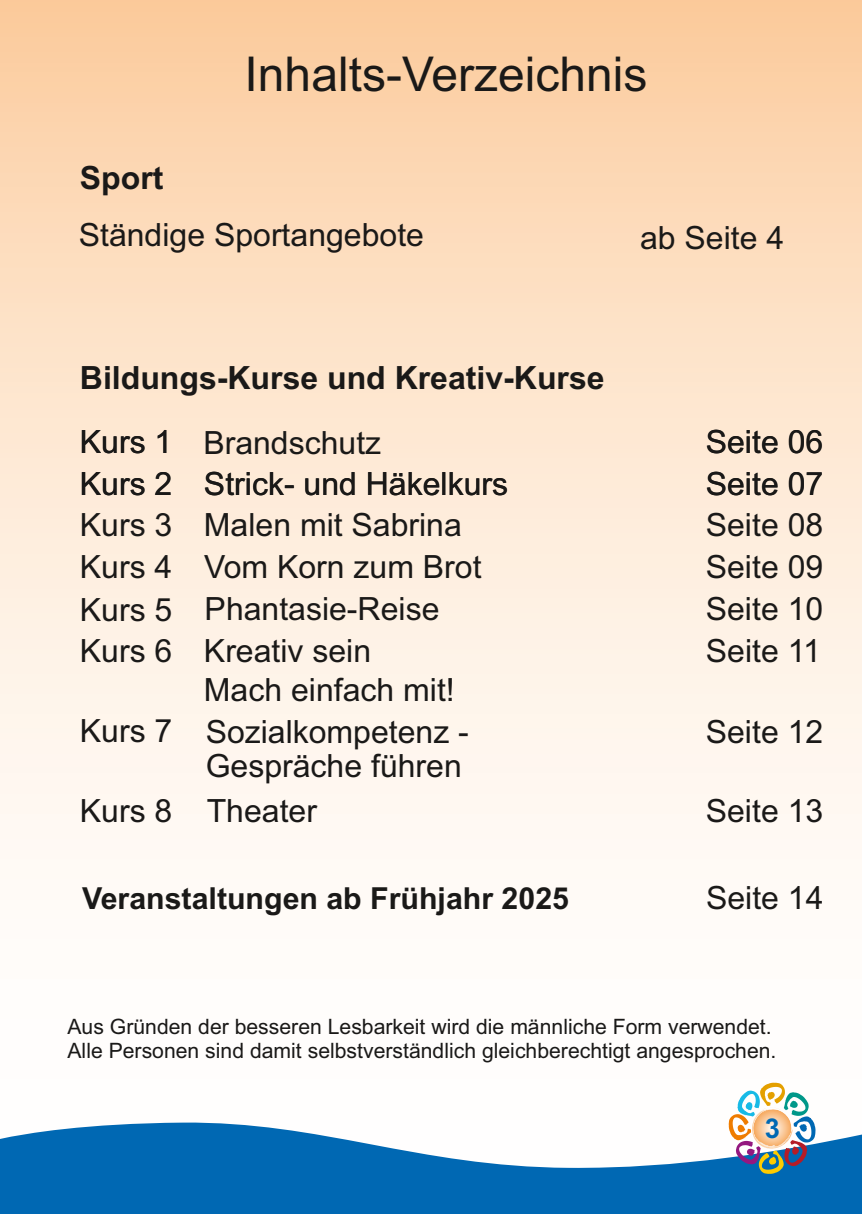
<style>
.page{position:relative;width:862px;height:1214px;background:#fff}
.page>*{position:absolute;margin:0;border:0;box-sizing:border-box;transform-origin:0 0}
.t1{font:48px "Arial";color:#1a1918}
.t2{font:32px/42.2px "Arial";color:#1a1918}
.t3{font:700 32px "Arial";color:#1a1918}
.t4{font:700 30.4px "Arial";color:#1a1918}
.t5{font:700 27.4px "Arial";color:#0068b3}
.t6{font:21.2px/23.6px "Arial";color:#1a1918}
</style>
<div class="page">
<svg style="left:0;top:1121px;width:862px;height:92px;fill:#0068b3"></svg>
<svg style="left:729px;top:1082px;width:86px;height:91px"></svg>
<h1 class="t1" style="left:245px;top:41px;width:404px">Inhalts-Verzeichnis</h1>
<p class="t3" style="left:80px;top:155px;width:85px">Sport</p>
<p class="t2" style="left:79px;top:213px;width:347px">Ständige Sportangebote</p>
<p class="t2" style="left:640px;top:217px;width:146px">ab Seite 4</p>
<p class="t3" style="left:80px;top:355px;width:526px">Bildungs-Kurse und Kreativ-Kurse</p>
<p class="t2" style="left:80px;top:421px;width:430px">Kurs 1<br>Kurs 2 Strick- und Häkelkurs</p>
<p class="t2" style="left:706px;top:421px;width:119px">Seite 06<br>Seite 07</p>
<p class="t2" style="left:203px;top:421px;width:179px">Brandschutz</p>
<p class="t2" style="left:80px;top:503px;width:94px;text-align:justify">Kurs 3<br>Kurs 4<br>Kurs 5<br>Kurs 6</p>
<p class="t2" style="left:80px;top:709px;width:94px">Kurs 7</p>
<p class="t2" style="left:204px;top:503px;width:279px">Malen mit Sabrina<br>Vom Korn zum Brot</p>
<p class="t2" style="left:205px;top:587px;width:236px">Phantasie-Reise</p>
<p class="t2" style="left:204px;top:629px;width:169px">Kreativ sein</p>
<p class="t2" style="left:204px;top:668px;width:252px">Mach einfach mit!</p>
<p class="t2" style="left:206px;top:715px;width:265px;line-height:33.4px">Sozialkompetenz -<br>Gespräche führen</p>
<p class="t2" style="left:706px;top:503px;width:119px;text-align:justify">Seite 08<br>Seite 09<br>Seite 10<br>Seite 11</p>
<p class="t2" style="left:706px;top:710px;width:119px">Seite 12</p>
<p class="t2" style="left:80px;top:789px;width:239px">Kurs 8 Theater</p>
<p class="t2" style="left:706px;top:789px;width:119px">Seite 13</p>
<p class="t4" style="left:82px;top:876px;width:488px">Veranstaltungen ab Frühjahr 2025</p>
<p class="t2" style="left:706px;top:876px;width:119px">Seite 14</p>
<p class="t6" style="left:67px;top:1014px;width:710px">Aus Gründen der besseren Lesbarkeit wird die männliche Form verwendet.<br>Alle Personen sind damit selbstverständlich gleichberechtigt angesprochen.</p>
<p class="t5" style="left:765px;top:1108px;width:17px">3</p>
</div>
